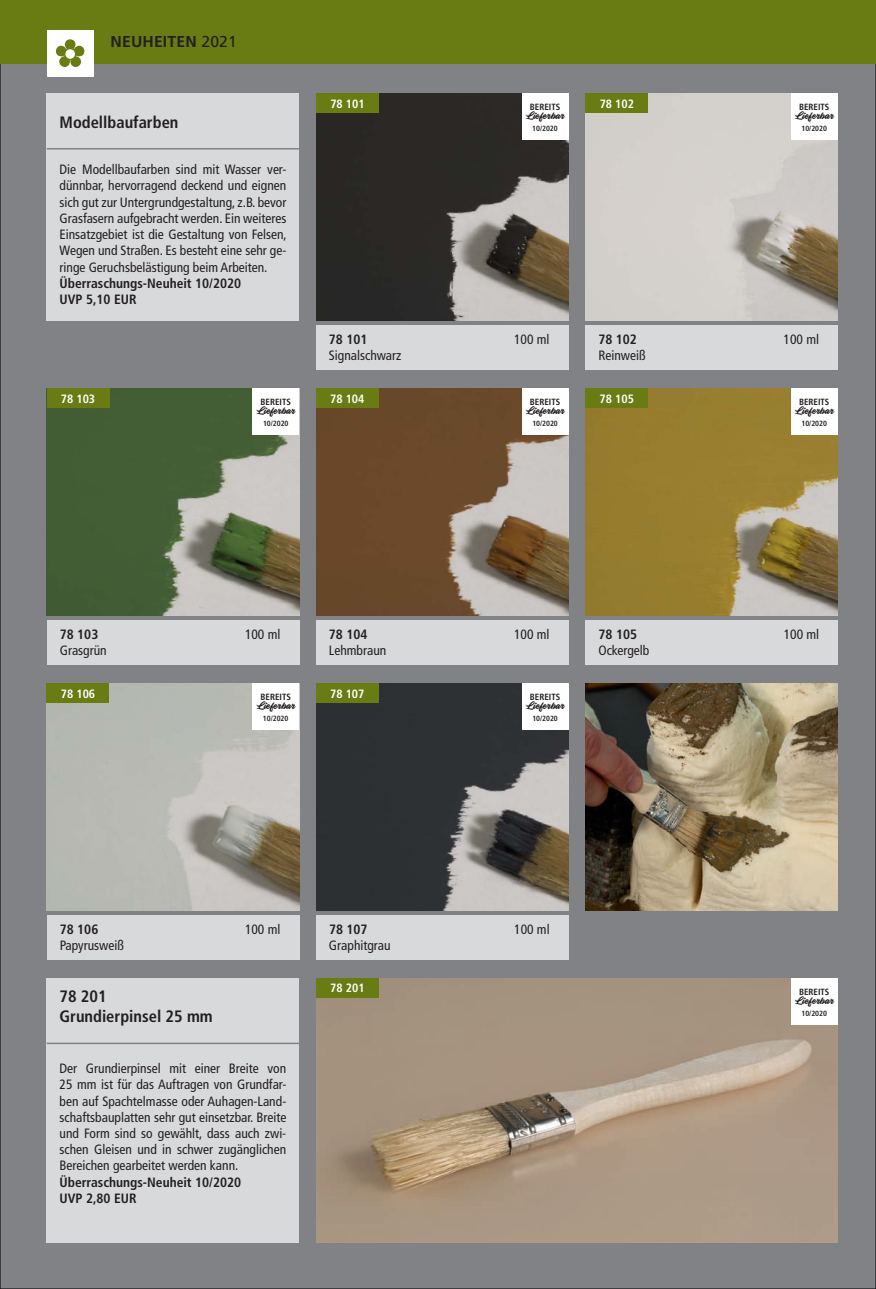
<style>
.page{position:relative;width:876px;height:1289px;background:#fff}
.page>*{position:absolute;margin:0;border:0;box-sizing:border-box;transform-origin:0 0}
.Art_-Bez_dt{font:700 condensed 16.5px "Frutiger LT Com";color:#231f20}
.Artikelnummer_Text{font:700 condensed 16.5px "Frutiger LT Com";color:#231f20}
.Artikelnummer_Text-2{font:700 15.75px "Frutiger LT Com";letter-spacing:.01em;color:#231f20}
.Text_dt{font:condensed 13.5px/16.2px "Frutiger LT Com";color:#231f20;text-align:justify}
.Text_dt-2{font:700 condensed 13.5px "Frutiger LT Com";color:#231f20}
.Text_dt-3{font:13.5px "Knight Brush";color:#231f20}
.Art_-N_Bild{font:700 condensed 12px "Frutiger LT Com";color:#fff}
.Text_dt-4{font:700 condensed 9px "Frutiger LT Com";color:#231f20}
.Text_dt-5{font:700 condensed 7.5px "Frutiger LT Com";color:#231f20}
.s1{font-weight:400}
</style>
<div class="page">
<div style="left:0;top:0;width:876px;height:1288px;background:#808285"></div>
<div style="left:0;top:0;width:876px;height:64px;background:#697c13"></div>
<div style="left:47px;top:30px;width:47px;height:47px;background:#fff"></div>
<svg style="left:56px;top:39px;width:28px;height:28px"></svg>
<img style="left:316px;top:978px;width:522px;height:264px">
<div style="left:316px;top:978px;width:63px;height:19px;background:#697c13"></div>
<img style="left:47px;top:388px;width:252px;height:227px">
<div style="left:47px;top:388px;width:62px;height:20px;background:#697c13"></div>
<img style="left:585px;top:388px;width:253px;height:227px">
<div style="left:586px;top:388px;width:62px;height:20px;background:#697c13"></div>
<img style="left:47px;top:683px;width:252px;height:227px">
<div style="left:47px;top:683px;width:62px;height:20px;background:#697c13"></div>
<img style="left:316px;top:683px;width:252px;height:227px">
<div style="left:316px;top:683px;width:62px;height:20px;background:#697c13"></div>
<img style="left:585px;top:683px;width:253px;height:227px">
<img style="left:316px;top:388px;width:253px;height:227px">
<div style="left:316px;top:388px;width:62px;height:20px;background:#697c13"></div>
<img style="left:316px;top:94px;width:253px;height:227px">
<div style="left:316px;top:94px;width:63px;height:19px;background:#697c13"></div>
<img style="left:586px;top:94px;width:252px;height:227px">
<div style="left:586px;top:94px;width:62px;height:19px;background:#697c13"></div>
<div style="left:316px;top:325px;width:252px;height:45px;background:#d8d9db"></div>
<div style="left:586px;top:325px;width:252px;height:45px;background:#d8d9db"></div>
<div style="left:47px;top:620px;width:252px;height:44px;background:#d8d9db"></div>
<div style="left:316px;top:620px;width:252px;height:44px;background:#d8d9db"></div>
<div style="left:586px;top:620px;width:252px;height:44px;background:#d8d9db"></div>
<div style="left:47px;top:914px;width:252px;height:45px;background:#d8d9db"></div>
<div style="left:316px;top:914px;width:252px;height:45px;background:#d8d9db"></div>
<div style="left:47px;top:94px;width:252px;height:227px;background:#d8d9db"></div>
<hr style="left:47px;top:148px;width:252px;height:1px;background:#808285">
<div style="left:47px;top:978px;width:252px;height:264px;background:#d8d9db"></div>
<hr style="left:47px;top:1042px;width:252px;height:2px;background:#808285">
<div style="left:522px;top:94px;width:46px;height:46px;background:#fff"></div>
<div style="left:791px;top:94px;width:47px;height:46px;background:#fff"></div>
<div style="left:252px;top:388px;width:47px;height:47px;background:#fff"></div>
<div style="left:522px;top:388px;width:46px;height:47px;background:#fff"></div>
<div style="left:791px;top:388px;width:47px;height:47px;background:#fff"></div>
<div style="left:252px;top:683px;width:47px;height:47px;background:#fff"></div>
<div style="left:522px;top:683px;width:46px;height:47px;background:#fff"></div>
<div style="left:791px;top:978px;width:47px;height:46px;background:#fff"></div>
<p class="Artikelnummer_Text-2" style="left:111px;top:32px;width:128px">NEUHEITEN <span class="s1">2021</span></p>
<p class="Art_-Bez_dt" style="left:60px;top:112px;width:120px">Modellbaufarben</p>
<p class="Text_dt" style="left:60px;top:161px;width:229px">Die Modellbaufarben sind mit Wasser ver&shy;dünnbar, hervorragend deckend und eignen sich gut zur Untergrundgestaltung, z.B. bevor Grasfasern aufgebracht werden. Ein weiteres Einsatzgebiet ist die Gestaltung von Felsen, Wegen und Straßen. Es besteht eine sehr ge&shy;ringe Geruchsbelästigung beim Arbeiten.</p>
<p class="Text_dt-2" style="left:60px;top:275px;width:183px">Überraschungs-Neuheit 10/2020</p>
<p class="Text_dt-2" style="left:60px;top:291px;width:79px">UVP 5,10 EUR</p>
<p class="Art_-N_Bild" style="left:330px;top:97px;width:36px">78 101</p>
<p class="Art_-N_Bild" style="left:600px;top:97px;width:36px">78 102</p>
<p class="Text_dt-4" style="left:530px;top:102px;width:32px">BEREITS</p>
<p class="Text_dt-3" style="left:526px;top:108px;width:40px">Lieferbar</p>
<p class="Text_dt-5" style="left:532px;top:124px;width:27px">10/2020</p>
<p class="Text_dt-4" style="left:799px;top:102px;width:32px">BEREITS</p>
<p class="Text_dt-3" style="left:795px;top:108px;width:40px">Lieferbar</p>
<p class="Text_dt-5" style="left:801px;top:124px;width:27px">10/2020</p>
<p class="Text_dt-2" style="left:329px;top:331px;width:40px">78 101</p>
<p class="Text_dt" style="left:514px;top:331px;width:37px">100 ml</p>
<p class="Text_dt" style="left:329px;top:348px;width:74px">Signalschwarz</p>
<p class="Text_dt-2" style="left:598px;top:331px;width:40px">78 102</p>
<p class="Text_dt" style="left:784px;top:331px;width:37px">100 ml</p>
<p class="Text_dt" style="left:598px;top:348px;width:49px">Reinweiß</p>
<p class="Art_-N_Bild" style="left:61px;top:391px;width:36px">78 103</p>
<p class="Art_-N_Bild" style="left:600px;top:391px;width:36px">78 105</p>
<p class="Art_-N_Bild" style="left:330px;top:391px;width:36px">78 104</p>
<p class="Text_dt-4" style="left:261px;top:396px;width:32px">BEREITS</p>
<p class="Text_dt-3" style="left:256px;top:403px;width:40px">Lieferbar</p>
<p class="Text_dt-5" style="left:263px;top:419px;width:27px">10/2020</p>
<p class="Text_dt-4" style="left:530px;top:396px;width:32px">BEREITS</p>
<p class="Text_dt-3" style="left:526px;top:403px;width:40px">Lieferbar</p>
<p class="Text_dt-5" style="left:532px;top:419px;width:27px">10/2020</p>
<p class="Text_dt-4" style="left:799px;top:396px;width:32px">BEREITS</p>
<p class="Text_dt-3" style="left:795px;top:403px;width:40px">Lieferbar</p>
<p class="Text_dt-5" style="left:801px;top:419px;width:27px">10/2020</p>
<p class="Text_dt-2" style="left:60px;top:626px;width:40px">78 103</p>
<p class="Text_dt" style="left:245px;top:626px;width:37px">100 ml</p>
<p class="Text_dt" style="left:60px;top:642px;width:49px">Grasgrün</p>
<p class="Text_dt-2" style="left:329px;top:626px;width:40px">78 104</p>
<p class="Text_dt" style="left:514px;top:626px;width:37px">100 ml</p>
<p class="Text_dt" style="left:329px;top:642px;width:59px">Lehmbraun</p>
<p class="Art_-N_Bild" style="left:61px;top:686px;width:36px">78 106</p>
<p class="Art_-N_Bild" style="left:330px;top:686px;width:36px">78 107</p>
<p class="Text_dt-4" style="left:260px;top:691px;width:32px">BEREITS</p>
<p class="Text_dt-3" style="left:256px;top:698px;width:40px">Lieferbar</p>
<p class="Text_dt-5" style="left:263px;top:713px;width:27px">10/2020</p>
<p class="Text_dt-4" style="left:530px;top:691px;width:32px">BEREITS</p>
<p class="Text_dt-3" style="left:526px;top:698px;width:40px">Lieferbar</p>
<p class="Text_dt-5" style="left:532px;top:713px;width:27px">10/2020</p>
<p class="Text_dt-2" style="left:598px;top:626px;width:40px">78 105</p>
<p class="Text_dt" style="left:784px;top:626px;width:37px">100 ml</p>
<p class="Text_dt" style="left:598px;top:642px;width:52px">Ockergelb</p>
<p class="Text_dt-2" style="left:60px;top:921px;width:40px">78 106</p>
<p class="Text_dt" style="left:245px;top:921px;width:37px">100 ml</p>
<p class="Text_dt" style="left:60px;top:937px;width:66px">Papyrusweiß</p>
<p class="Artikelnummer_Text" style="left:60px;top:986px;width:49px">78 201</p>
<p class="Art_-Bez_dt" style="left:60px;top:1006px;width:155px">Grundierpinsel 25 mm</p>
<p class="Text_dt" style="left:60px;top:1060px;width:228px">Der Grundierpinsel mit einer Breite von 25 mm ist für das Auftragen von Grundfar&shy;ben auf Spachtelmasse oder Auhagen-Land&shy;schaftsbauplatten sehr gut einsetzbar. Breite und Form sind so gewählt, dass auch zwi&shy;schen Gleisen und in schwer zugänglichen Bereichen gearbeitet werden kann.</p>
<p class="Text_dt-2" style="left:60px;top:1173px;width:183px">Überraschungs-Neuheit 10/2020</p>
<p class="Text_dt-2" style="left:60px;top:1189px;width:79px">UVP 2,80 EUR</p>
<p class="Text_dt-2" style="left:329px;top:921px;width:40px">78 107</p>
<p class="Text_dt" style="left:514px;top:921px;width:37px">100 ml</p>
<p class="Text_dt" style="left:329px;top:937px;width:63px">Graphitgrau</p>
<p class="Art_-N_Bild" style="left:330px;top:981px;width:36px">78 201</p>
<p class="Text_dt-4" style="left:799px;top:986px;width:32px">BEREITS</p>
<p class="Text_dt-3" style="left:795px;top:992px;width:40px">Lieferbar</p>
<p class="Text_dt-5" style="left:801px;top:1008px;width:27px">10/2020</p>
</div>
